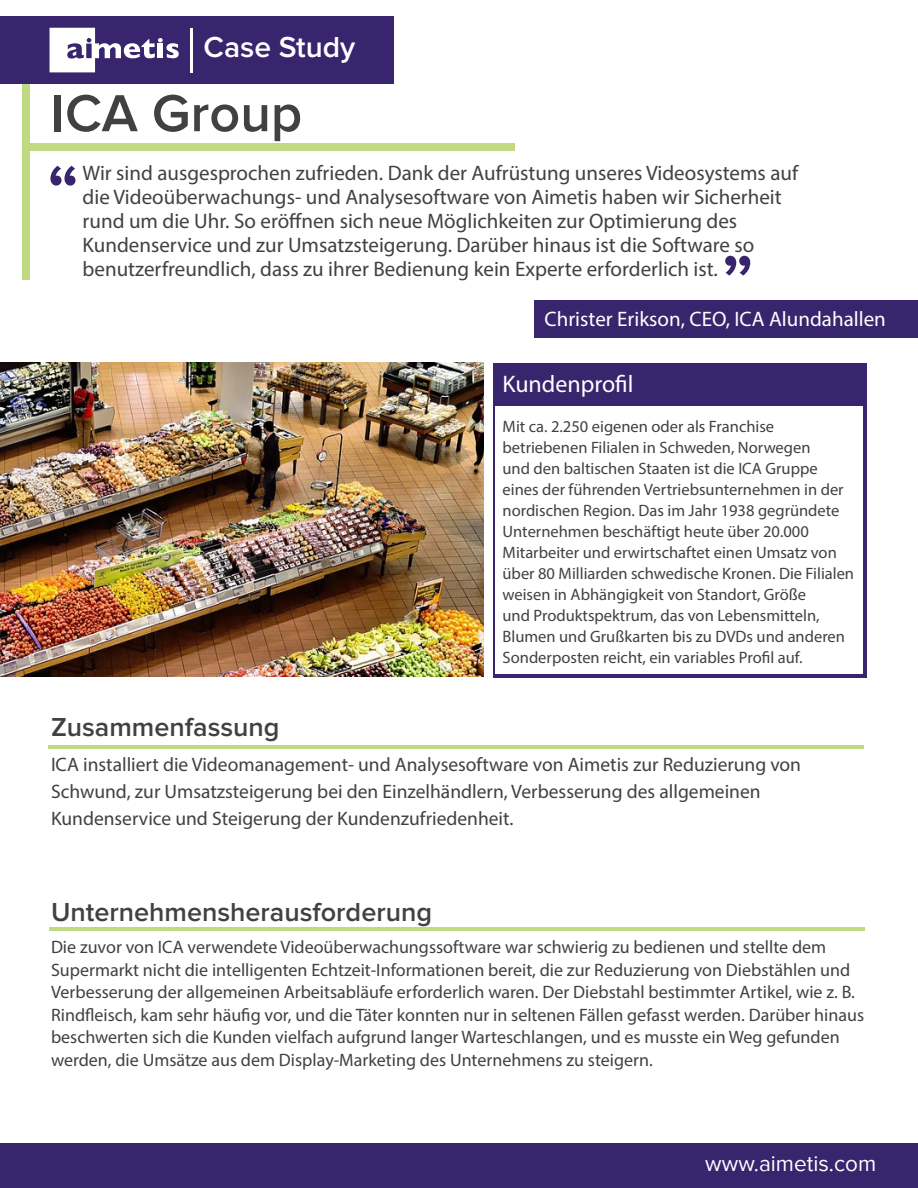
<style>
.page{position:relative;width:918px;height:1188px;background:#fff}
.page>*{position:absolute;margin:0;border:0;box-sizing:border-box;transform-origin:0 0}
.t1{font:600 75.75px "Proxima Nova";color:#38256d}
.t2{font:600 54px "Proxima Nova";color:#414141}
.t3{font:600 30px "Proxima Nova";color:#fff}
.t4{font:600 27px "Proxima Nova";color:#414141}
.t5{font:24px "Myriad Pro";color:#fff}
.t6{font:22.5px "Proxima Nova";color:#fff}
.t7{font:21px/24px "Myriad Pro";color:#414141}
.t8{font:21px "Myriad Pro";color:#fff}
.t9{font:19.5px/27px "Myriad Pro";color:#414141}
.t10{font:18px/22.5px "Myriad Pro";color:#414141}
.t11{font:16.5px/21px "Myriad Pro";color:#414141}
</style>
<div class="page">
<div style="left:535px;top:301px;width:383px;height:37px;background:#38256d"></div>
<div style="left:0;top:1143px;width:918px;height:45px;background:#38256d"></div>
<div style="left:493px;top:363px;width:374px;height:315px;background:#38256d"></div>
<div style="left:496px;top:407px;width:367px;height:267px;background:#fff"></div>
<div style="left:22px;top:82px;width:7px;height:198px;background:#c1d981"></div>
<div style="left:0;top:16px;width:394px;height:67px;background:#38256d"></div>
<div style="left:29px;top:144px;width:486px;height:7px;background:#c1d981"></div>
<svg style="left:50px;top:28px;width:129px;height:44px"></svg>
<hr style="left:190px;top:28px;width:3px;height:44px;background:#fff">
<img style="left:0;top:363px;width:484px;height:314px">
<hr style="left:48px;top:745px;width:815px;height:4px;background:#c1d981">
<hr style="left:49px;top:927px;width:815px;height:4px;background:#c1d981">
<h3 class="t3" style="left:204px;top:31px;width:153px">Case Study</h3>
<h2 class="t2" style="left:51px;top:83px;width:253px">ICA Group</h2>
<p class="t7" style="left:83px;top:161px;width:717px">Wir sind ausgesprochen zufrieden. Dank der Aufrüstung unseres Videosystems auf die Videoüberwachungs- und Analysesoftware von Aimetis haben wir Sicherheit rund um die Uhr. So eröffnen sich neue Möglichkeiten zur Optimierung des Kundenservice und zur Umsatzsteigerung. Darüber hinaus ist die Software so benutzerfreundlich, dass zu ihrer Bedienung kein Experte erforderlich ist.</p>
<h1 class="t1" style="left:47px;top:149px;width:34px">“</h1>
<h1 class="t1" style="left:754px;top:292px;width:34px;rotate:-180deg">“</h1>
<p class="t8" style="left:544px;top:306px;width:343px">Christer Erikson, CEO, ICA Alundahallen</p>
<h3 class="t5" style="left:503px;top:369px;width:132px">Kundenprofil</h3>
<h3 class="t4" style="left:51px;top:712px;width:230px">Zusammenfassung</h3>
<p class="t11" style="left:503px;top:415px;width:353px">Mit ca. 2.250 eigenen oder als Franchise betriebenen Filialen in Schweden, Norwegen<br>und den baltischen Staaten ist die ICA Gruppe eines der führenden Vertriebsunternehmen in der nordischen Region. Das im Jahr 1938 gegründete Unternehmen beschäftigt heute über 20.000<br>Mitarbeiter und erwirtschaftet einen Umsatz von über 80 Milliarden schwedische Kronen. Die Filialen weisen in Abhängigkeit von Standort, Größe<br>und Produktspektrum, das von Lebensmitteln, Blumen und Grußkarten bis zu DVDs und anderen Sonderposten reicht, ein variables Profil auf.</p>
<p class="t9" style="left:51px;top:751px;width:752px">ICA installiert die Videomanagement- und Analysesoftware von Aimetis zur Reduzierung von<br>Schwund, zur Umsatzsteigerung bei den Einzelhändlern, Verbesserung des allgemeinen<br>Kundenservice und Steigerung der Kundenzufriedenheit.</p>
<h3 class="t4" style="left:51px;top:897px;width:383px">Unternehmensherausforderung</h3>
<p class="t10" style="left:51px;top:936px;width:815px">Die zuvor von ICA verwendete Videoüberwachungssoftware war schwierig zu bedienen und stellte dem Supermarkt nicht die intelligenten Echtzeit-Informationen bereit, die zur Reduzierung von Diebstählen und Verbesserung der allgemeinen Arbeitsabläufe erforderlich waren. Der Diebstahl bestimmter Artikel, wie z. B.<br>Rindfleisch, kam sehr häufig vor, und die Täter konnten nur in seltenen Fällen gefasst werden. Darüber hinaus beschwerten sich die Kunden vielfach aufgrund langer Warteschlangen, und es musste ein Weg gefunden werden, die Umsätze aus dem Display-Marketing des Unternehmens zu steigern.</p>
<p class="t6" style="left:705px;top:1150px;width:172px">www.aimetis.com</p>
</div>
